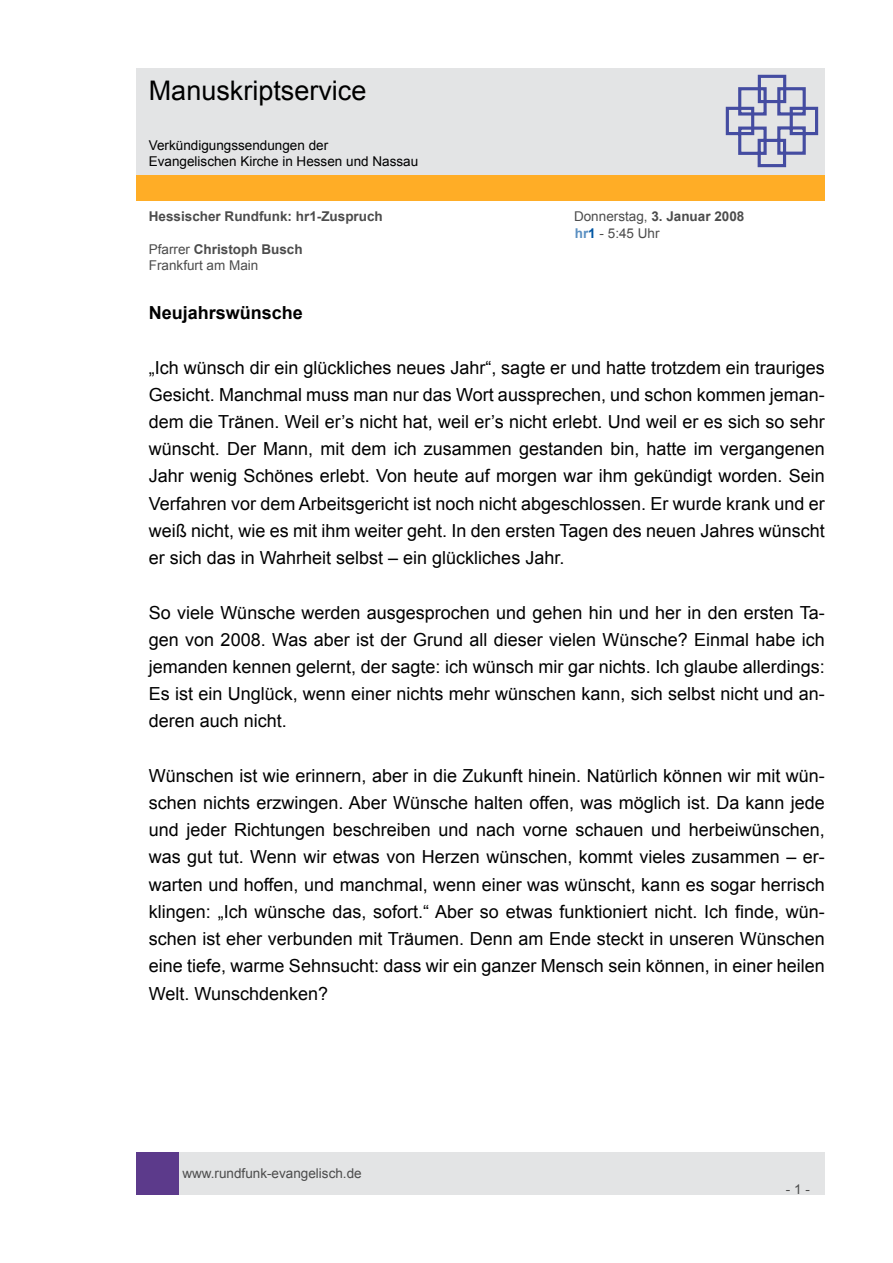
<style>
.page{position:relative;width:893px;height:1263px;background:#fff}
.page>*{position:absolute;margin:0;border:0;box-sizing:border-box;transform-origin:0 0}
.t1{font:27px "Arial";color:#000}
.t2{font:18px/27.2px "Arial";color:#000;text-align:justify}
.t3{font:700 18px "Arial";color:#000}
.t4{font:13.5px/16.2px "Arial";color:#4c4c4c}
.t5{font:13.5px/16.2px "Arial";color:#000}
.t6{font:700 13.5px "Arial";color:#4c4c4c}
.s1{font-weight:700}
.s2{font-weight:700;color:#5b90c2}
.s3{font-weight:700;color:#0056a4}
</style>
<div class="page">
<div style="left:179px;top:1152px;width:646px;height:43px;background:#e3e4e5"></div>
<div style="left:136px;top:1152px;width:43px;height:43px;background:#5c3a8b"></div>
<div style="left:136px;top:175px;width:689px;height:26px;background:#ffad26"></div>
<div style="left:136px;top:68px;width:689px;height:106px;background:#e3e4e5"></div>
<svg style="left:725px;top:74px;width:94px;height:94px"></svg>
<h1 class="t1" style="left:149px;top:73px;width:219px">Manuskriptservice</h1>
<p class="t5" style="left:149px;top:137px;width:271px">Verkündigungssendungen der<br>Evangelischen Kirche in Hessen und Nassau</p>
<p class="t6" style="left:149px;top:208px;width:236px">Hessischer Rundfunk: hr1-Zuspruch</p>
<p class="t4" style="left:574px;top:209px;width:172px">Donnerstag, <span class="s1">3. Januar 2008 </span><span class="s2">hr</span><span class="s3">1</span> - 5:45 Uhr</p>
<p class="t4" style="left:149px;top:241px;width:155px">Pfarrer <span class="s1">Christoph Busch<br></span>Frankfurt am Main</p>
<p class="t3" style="left:149px;top:301px;width:156px">Neujahrswünsche</p>
<p class="t2" style="left:149px;top:354px;width:678px">„Ich wünsch dir ein glückliches neues Jahr“, sagte er und hatte trotzdem ein trauriges Gesicht. Manchmal muss man nur das Wort aussprechen, und schon kommen jeman&shy;dem die Tränen. Weil er’s nicht hat, weil er’s nicht erlebt. Und weil er es sich so sehr wünscht. Der Mann, mit dem ich zusammen gestanden bin, hatte im vergangenen Jahr wenig Schönes erlebt. Von heute auf morgen war ihm gekündigt worden. Sein Verfahren vor dem Arbeitsgericht ist noch nicht abgeschlossen. Er wurde krank und er weiß nicht, wie es mit ihm weiter geht. In den ersten Tagen des neuen Jahres wünscht er sich das in Wahrheit selbst – ein glückliches Jahr.</p>
<p class="t2" style="left:149px;top:599px;width:678px">So viele Wünsche werden ausgesprochen und gehen hin und her in den ersten Ta&shy;gen von 2008. Was aber ist der Grund all dieser vielen Wünsche? Einmal habe ich jemanden kennen gelernt, der sagte: ich wünsch mir gar nichts. Ich glaube allerdings:<br>Es ist ein Unglück, wenn einer nichts mehr wünschen kann, sich selbst nicht und an&shy;deren auch nicht.</p>
<p class="t2" style="left:149px;top:762px;width:678px">Wünschen ist wie erinnern, aber in die Zukunft hinein. Natürlich können wir mit wün&shy;schen nichts erzwingen. Aber Wünsche halten offen, was möglich ist. Da kann jede und jeder Richtungen beschreiben und nach vorne schauen und herbeiwünschen, was gut tut. Wenn wir etwas von Herzen wünschen, kommt vieles zusammen – er&shy;warten und hoffen, und manchmal, wenn einer was wünscht, kann es sogar herrisch klingen: „Ich wünsche das, sofort.“ Aber so etwas funktioniert nicht. Ich finde, wün&shy;schen ist eher verbunden mit Träumen. Denn am Ende steckt in unseren Wünschen eine tiefe, warme Sehnsucht: dass wir ein ganzer Mensch sein können, in einer heilen Welt. Wunschdenken?</p>
<p class="t4" style="left:182px;top:1165px;width:181px">www.rundfunk-evangelisch.de</p>
<p class="t4" style="left:786px;top:1181px;width:26px">- -</p>
</div>
